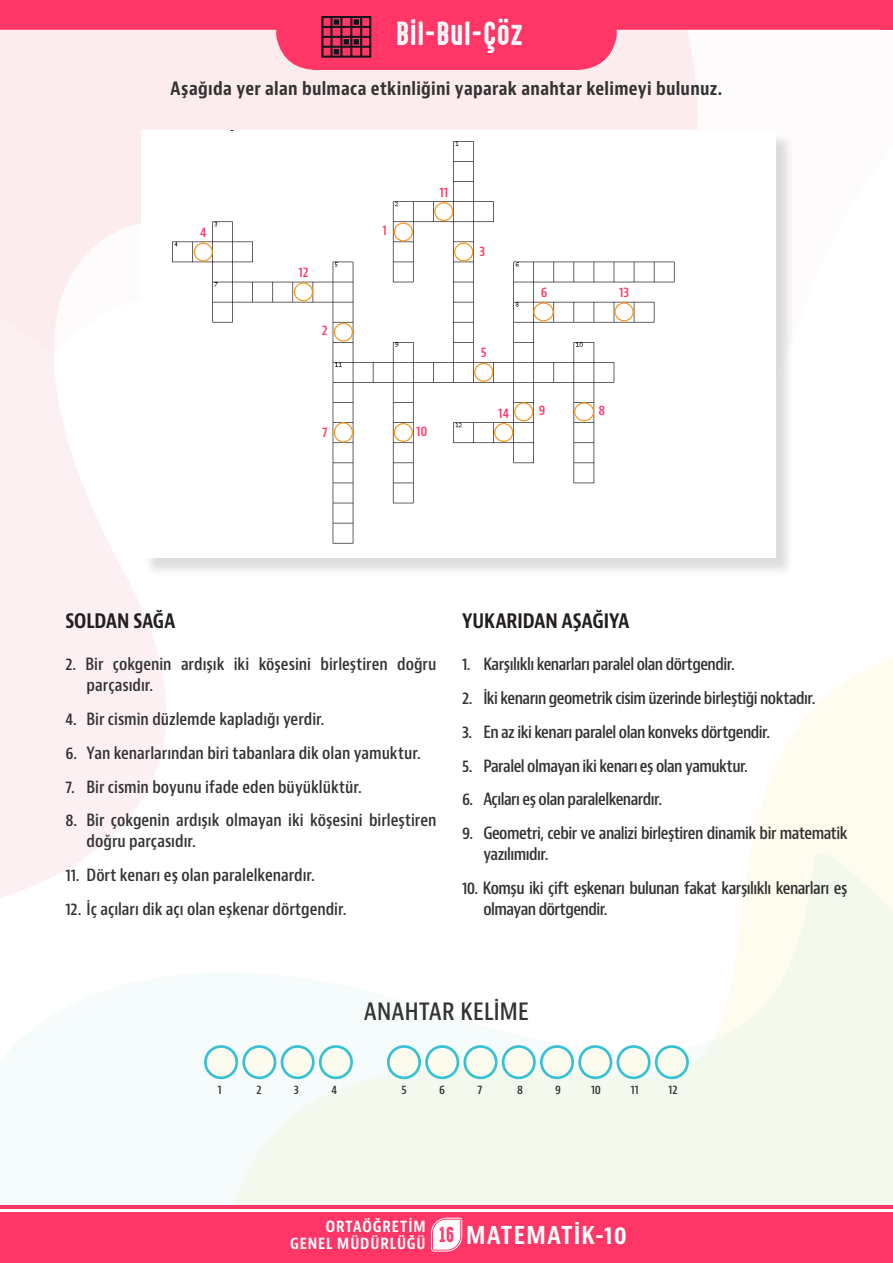
<style>
.page{position:relative;width:893px;height:1263px;background:#fff}
.page>*{position:absolute;margin:0;border:0;box-sizing:border-box;transform-origin:0 0}
.başlık{font:30px "High Voltage Rough";letter-spacing:.02em;color:#fff}
.t1{font:700 condensed 24px "Bernino Sans";letter-spacing:.05em;color:#fff}
.başlık-2{font:600 condensed 23.25px "Bernino Sans";letter-spacing:.02em;color:#333}
.body_copy{font:700 condensed 19.5px "Bernino Sans";color:#231f20}
.başlık-3{font:700 condensed 18px "Bernino Sans";letter-spacing:.015em;color:#333}
.body_copy-2{font:600 condensed 16.5px/21px "Bernino Sans";letter-spacing:-.02em;color:#333}
.body_copy-3{font:600 condensed 16.5px/21px "Bernino Sans";color:#333}
.t2{font:700 condensed 15px/17.2px "Bernino Sans";letter-spacing:.06em;color:#fff;text-align:right}
.gövde_metin{font:600 condensed 13.5px "Bernino Sans";color:#ff3666}
.gövde_metin-2{font:600 condensed 12px "Bernino Sans";color:#333}
.s1{font-family:"High Voltage Rough";font-weight:400;font-stretch:normal;font-size:19.5px;color:#ff3666}
</style>
<div class="page">
<img style="left:0;top:74px;width:606px;height:1131px">
<img style="left:606px;top:70px;width:287px;height:1135px">
<hr style="left:0;top:1205px;width:893px;height:4px;background:#ff3666">
<div style="left:0;top:1212px;width:893px;height:51px;background:#ff3666"></div>
<svg style="left:0;top:0;width:880px;height:70px;background:#fe7c9a"></svg>
<svg style="left:880px;top:0;width:13px;height:30px"></svg>
<svg style="left:430px;top:1217px;width:33px;height:35px"></svg>
<svg style="left:321px;top:16px;width:50px;height:42px;background:#8b2440"></svg>
<div style="left:205px;top:1046px;width:32px;height:32px;background:#fbfcee;border-radius:50%"></div>
<div style="left:204px;top:1045px;width:34px;height:34px;border:3px solid #38c1d2;border-radius:50%"></div>
<div style="left:244px;top:1046px;width:31px;height:32px;background:#fbfcee;border-radius:50%"></div>
<div style="left:242px;top:1045px;width:34px;height:34px;border:3px solid #38c1d2;border-radius:50%"></div>
<div style="left:282px;top:1046px;width:31px;height:32px;background:#fbfcee;border-radius:50%"></div>
<div style="left:281px;top:1045px;width:34px;height:34px;border:3px solid #38c1d2;border-radius:50%"></div>
<div style="left:320px;top:1046px;width:32px;height:32px;background:#fbfcee;border-radius:50%"></div>
<div style="left:319px;top:1045px;width:34px;height:34px;border:3px solid #38c1d2;border-radius:50%"></div>
<div style="left:388px;top:1046px;width:32px;height:32px;background:#fbfcee;border-radius:50%"></div>
<div style="left:387px;top:1045px;width:34px;height:34px;border:3px solid #38c1d2;border-radius:50%"></div>
<div style="left:503px;top:1046px;width:31px;height:32px;background:#fbfcee;border-radius:50%"></div>
<div style="left:502px;top:1045px;width:34px;height:34px;border:3px solid #38c1d2;border-radius:50%"></div>
<div style="left:465px;top:1046px;width:31px;height:32px;background:#fbfcee;border-radius:50%"></div>
<div style="left:463px;top:1045px;width:34px;height:34px;border:3px solid #38c1d2;border-radius:50%"></div>
<div style="left:427px;top:1046px;width:31px;height:32px;background:#fbfcee;border-radius:50%"></div>
<div style="left:425px;top:1045px;width:34px;height:34px;border:3px solid #38c1d2;border-radius:50%"></div>
<div style="left:541px;top:1046px;width:32px;height:32px;background:#fbfcee;border-radius:50%"></div>
<div style="left:540px;top:1045px;width:34px;height:34px;border:3px solid #38c1d2;border-radius:50%"></div>
<div style="left:656px;top:1046px;width:31px;height:32px;background:#fbfcee;border-radius:50%"></div>
<div style="left:655px;top:1045px;width:34px;height:34px;border:3px solid #38c1d2;border-radius:50%"></div>
<div style="left:618px;top:1046px;width:31px;height:32px;background:#fbfcee;border-radius:50%"></div>
<div style="left:617px;top:1045px;width:34px;height:34px;border:3px solid #38c1d2;border-radius:50%"></div>
<div style="left:580px;top:1046px;width:31px;height:32px;background:#fbfcee;border-radius:50%"></div>
<div style="left:578px;top:1045px;width:34px;height:34px;border:3px solid #38c1d2;border-radius:50%"></div>
<div style="left:144px;top:133px;width:650px;height:444px;background:#231f20;opacity:.15"></div>
<div style="left:141px;top:131px;width:635px;height:427px;background:#fff"></div>
<img style="left:172px;top:141px;width:503px;height:403px">
<div style="left:194px;top:243px;width:19px;height:18px;border:1px solid #f7961d;border-radius:50%"></div>
<div style="left:294px;top:282px;width:19px;height:19px;border:1px solid #f7961d;border-radius:50%"></div>
<div style="left:334px;top:323px;width:19px;height:19px;border:1px solid #f7961d;border-radius:50%"></div>
<div style="left:334px;top:422px;width:19px;height:21px;border:1px solid #f7961d;border-radius:50%"></div>
<div style="left:394px;top:423px;width:19px;height:19px;border:1px solid #f7961d;border-radius:50%"></div>
<div style="left:474px;top:363px;width:19px;height:19px;border:1px solid #f7961d;border-radius:50%"></div>
<div style="left:394px;top:222px;width:19px;height:19px;border:1px solid #f7961d;border-radius:50%"></div>
<div style="left:434px;top:202px;width:19px;height:19px;border:1px solid #f7961d;border-radius:50%"></div>
<div style="left:454px;top:243px;width:19px;height:18px;border:1px solid #f7961d;border-radius:50%"></div>
<div style="left:494px;top:423px;width:19px;height:19px;border:1px solid #f7961d;border-radius:50%"></div>
<div style="left:514px;top:402px;width:19px;height:19px;border:1px solid #f7961d;border-radius:50%"></div>
<div style="left:574px;top:402px;width:20px;height:19px;border:1px solid #f7961d;border-radius:50%"></div>
<div style="left:533px;top:302px;width:21px;height:19px;border:1px solid #f7961d;border-radius:50%"></div>
<div style="left:614px;top:302px;width:20px;height:19px;border:1px solid #f7961d;border-radius:50%"></div>
<p class="başlık" style="left:396px;top:11px;width:128px">Bil-Bul-Çöz</p>
<p class="başlık-3" style="left:171px;top:77px;width:553px">Aşağıda yer alan bulmaca etkinliğini yaparak anahtar kelimeyi bulunuz.</p>
<p class="gövde_metin" style="left:200px;top:224px;width:8px">4</p>
<p class="gövde_metin" style="left:298px;top:264px;width:12px">12</p>
<p class="gövde_metin" style="left:322px;top:322px;width:7px">2</p>
<p class="gövde_metin" style="left:383px;top:222px;width:6px">1</p>
<p class="gövde_metin" style="left:439px;top:184px;width:10px">11</p>
<p class="gövde_metin" style="left:322px;top:424px;width:7px">7</p>
<p class="gövde_metin" style="left:416px;top:422px;width:13px">10</p>
<p class="gövde_metin" style="left:479px;top:243px;width:7px">3</p>
<p class="gövde_metin" style="left:541px;top:284px;width:8px">6</p>
<p class="gövde_metin" style="left:619px;top:284px;width:12px">13</p>
<p class="gövde_metin" style="left:481px;top:344px;width:7px">5</p>
<p class="gövde_metin" style="left:498px;top:404px;width:12px">14</p>
<p class="gövde_metin" style="left:539px;top:402px;width:8px">9</p>
<p class="gövde_metin" style="left:599px;top:402px;width:8px">8</p>
<p class="body_copy" style="left:65px;top:609px;width:111px">SOLDAN SAĞA</p>
<p class="body_copy-3" style="left:87px;top:654px;width:351px;text-indent:-21px">2. Bir çokgenin ardışık iki köşesini birleştiren doğru parçasıdır.</p>
<p class="body_copy-3" style="left:65px;top:709px;width:261px">4. Bir cismin düzlemde kapladığı yerdir.</p>
<p class="body_copy-3" style="left:65px;top:743px;width:357px">6. Yan kenarlarından biri tabanlara dik olan yamuktur.</p>
<p class="body_copy-3" style="left:65px;top:776px;width:298px">7. Bir cismin boyunu ifade eden büyüklüktür.</p>
<p class="body_copy-3" style="left:87px;top:810px;width:351px;text-indent:-21px">8. Bir çokgenin ardışık olmayan iki köşesini birleştiren doğru parçasıdır.</p>
<p class="body_copy-3" style="left:65px;top:865px;width:251px">11. Dört kenarı eş olan paralelkenardır.</p>
<p class="body_copy-3" style="left:65px;top:899px;width:283px">12. İç açıları dik açı olan eşkenar dörtgendir.</p>
<p class="body_copy" style="left:462px;top:609px;width:169px">YUKARIDAN AŞAĞIYA</p>
<p class="body_copy-2" style="left:462px;top:654px;width:274px">1. Karşılıklı kenarları paralel olan dörtgendir.</p>
<p class="body_copy-2" style="left:462px;top:688px;width:355px">2. İki kenarın geometrik cisim üzerinde birleştiği noktadır.</p>
<p class="body_copy-2" style="left:462px;top:722px;width:309px">3. En az iki kenarı paralel olan konveks dörtgendir.</p>
<p class="body_copy-2" style="left:462px;top:755px;width:287px">5. Paralel olmayan iki kenarı eş olan yamuktur.</p>
<p class="body_copy-2" style="left:462px;top:789px;width:202px">6. Açıları eş olan paralelkenardır.</p>
<p class="body_copy-2" style="left:483px;top:823px;width:366px;text-indent:-21px">9. Geometri, cebir ve analizi birleştiren dinamik bir matematik yazılımıdır.</p>
<p class="body_copy-2" style="left:483px;top:878px;width:366px;text-indent:-21px">10. Komşu iki çift eşkenarı bulunan fakat karşılıklı kenarları eş olmayan dörtgendir.</p>
<p class="başlık-2" style="left:364px;top:997px;width:166px">ANAHTAR KELİME</p>
<p class="gövde_metin-2" style="left:218px;top:1082px;width:5px">1</p>
<p class="gövde_metin-2" style="left:256px;top:1082px;width:7px">2</p>
<p class="gövde_metin-2" style="left:294px;top:1082px;width:7px">3</p>
<p class="gövde_metin-2" style="left:331px;top:1082px;width:7px">4</p>
<p class="gövde_metin-2" style="left:402px;top:1082px;width:7px">5</p>
<p class="gövde_metin-2" style="left:439px;top:1082px;width:7px">6</p>
<p class="gövde_metin-2" style="left:477px;top:1082px;width:6px">7</p>
<p class="gövde_metin-2" style="left:517px;top:1082px;width:7px">8</p>
<p class="gövde_metin-2" style="left:555px;top:1082px;width:7px">9</p>
<p class="gövde_metin-2" style="left:591px;top:1082px;width:12px">10</p>
<p class="gövde_metin-2" style="left:631px;top:1082px;width:9px">11</p>
<p class="gövde_metin-2" style="left:668px;top:1082px;width:11px">12</p>
<p class="t2" style="left:290px;top:1218px;width:137px">ORTAÖĞRETİM<br>GENEL MÜDÜRLÜĞÜ</p>
<h2 class="t1" style="left:439px;top:1221px;width:189px"><span class="s1">16</span> MATEMATİK-10</h2>
</div>
